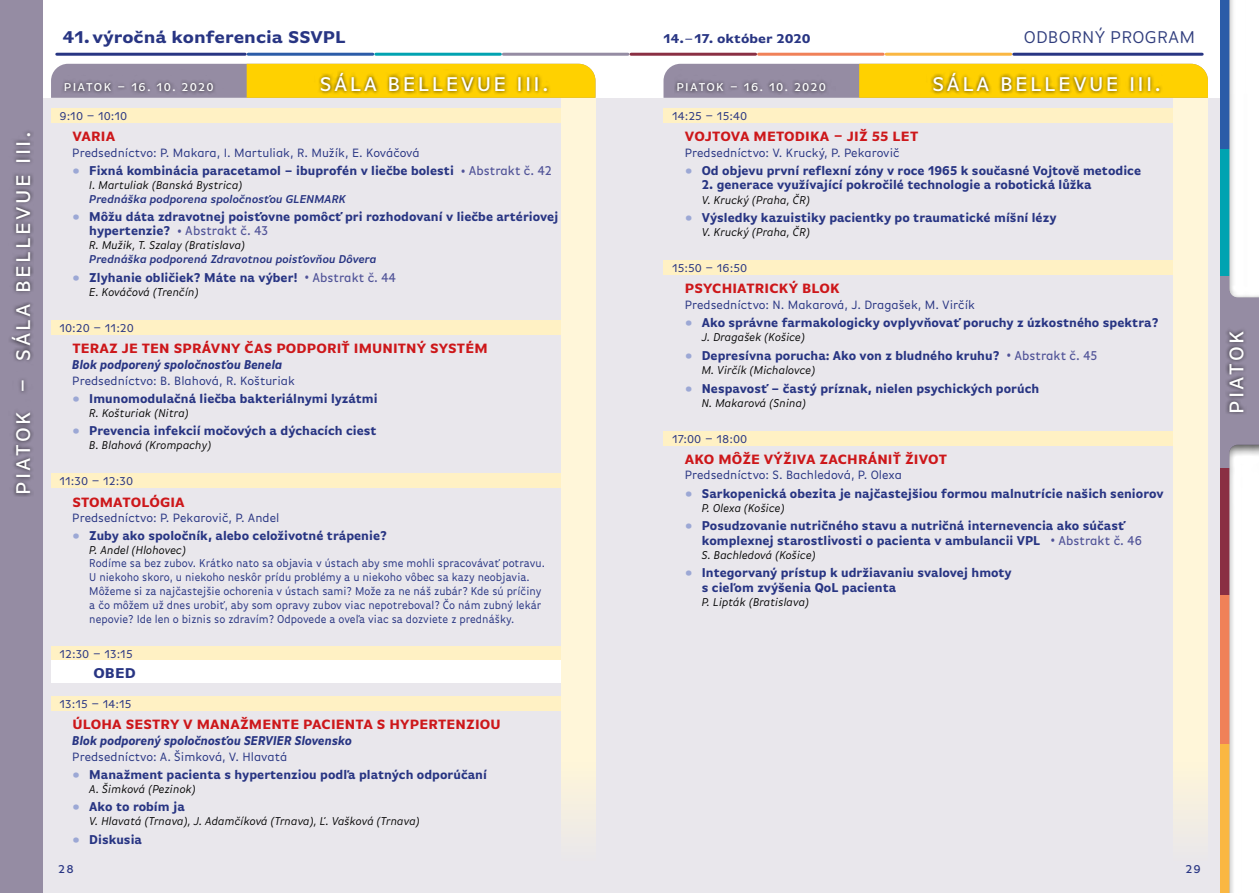
<style>
.page{position:relative;width:1259px;height:893px;background:#fff}
.page>*{position:absolute;margin:0;border:0;box-sizing:border-box;transform-origin:0 0}
.t1{font:500 21px "Basic Gothic Pro";letter-spacing:.11em;color:#fff}
.t2{font:700 18px "Basic Gothic Pro";color:#283583}
.t3{font:18px "Basic Gothic Pro";letter-spacing:.01em;color:#303d7d}
.t4{font:700 15px "Basic Gothic Pro";color:#283583}
.t5{font:700 14.25px "Basic Gothic Pro";letter-spacing:.01em;color:#cd171a}
.t6{font:700 13.5px/14.2px "Basic Gothic Pro";color:#283583;scale:.89 1}
.t7{font:italic 700 13.5px "Basic Gothic Pro";color:#283583;scale:.86 1}
.t8{font:700 13.5px "Basic Gothic Pro";color:#283583}
.t9{font:12.75px "Basic Gothic Pro";color:#283583;scale:.94 1}
.t10{font:12px/13.8px "Basic Gothic Pro";color:#283583;scale:.89 1}
.t11{font:italic 12px "Basic Gothic Pro";color:#000;scale:.95 1}
.t12{font:12px "Basic Gothic Pro";color:#283583}
.t13{font:italic 600 12px "Basic Gothic Pro";color:#283583;scale:.95 1}
.t14{font:500 12px "Basic Gothic Pro";letter-spacing:.1em;color:#fff}
.t15{font:500 12px "Basic Gothic Pro";color:#283583}
.s1{font-weight:400}
.s2{font-size:14.25px;color:#9ca8d5}
.s3{font-weight:500;font-size:10.5px;color:#505398}
.s4{font-weight:500;color:#505398}
</style>
<div class="page">
<div style="left:16px;top:98px;width:1226px;height:795px;background:#e9e7ec"></div>
<div style="left:0;top:0;width:43px;height:893px;background:#958ca3"></div>
<hr style="left:248px;top:53px;width:125px;height:3px;background:#2b5ca8">
<hr style="left:376px;top:53px;width:124px;height:3px;background:#00a3b1">
<hr style="left:503px;top:53px;width:125px;height:3px;background:#958ca3">
<hr style="left:631px;top:53px;width:124px;height:3px;background:#8a2f43">
<hr style="left:758px;top:53px;width:125px;height:3px;background:#f08158">
<hr style="left:886px;top:53px;width:124px;height:3px;background:#fab742">
<div style="left:1220px;top:276px;width:39px;height:192px;background:#958ca3"></div>
<div style="left:1214px;top:0;width:45px;height:298px;background:#000;opacity:.75"></div>
<div style="left:1214px;top:434px;width:45px;height:459px;background:#000;opacity:.75"></div>
<div style="left:1225px;top:328px;width:21px;height:87px;background:#000;opacity:.75"></div>
<hr style="left:57px;top:53px;width:188px;height:3px;background:#283583">
<hr style="left:1013px;top:53px;width:189px;height:3px;background:#283583">
<div style="left:51px;top:108px;width:510px;height:15px;background:#fff1c4"></div>
<div style="left:51px;top:320px;width:510px;height:14px;background:#fff1c4"></div>
<div style="left:51px;top:474px;width:510px;height:14px;background:#fff1c4"></div>
<div style="left:51px;top:646px;width:510px;height:14px;background:#fff1c4"></div>
<div style="left:51px;top:661px;width:510px;height:22px;background:#fff"></div>
<div style="left:51px;top:696px;width:510px;height:14px;background:#fff1c4"></div>
<div style="left:663px;top:108px;width:511px;height:15px;background:#fff1c4"></div>
<div style="left:663px;top:260px;width:511px;height:15px;background:#fff1c4"></div>
<div style="left:663px;top:431px;width:511px;height:14px;background:#fff1c4"></div>
<div style="left:561px;top:98px;width:34px;height:763px;background:#fff6d9"></div>
<div style="left:1174px;top:98px;width:34px;height:763px;background:#fff6d9"></div>
<svg style="left:51px;top:64px;width:544px;height:34px;background:#debc39"></svg>
<svg style="left:663px;top:64px;width:545px;height:34px;background:#debd3a"></svg>
<div style="left:61px;top:69px;width:489px;height:26px;background:#000;opacity:.75"></div>
<div style="left:674px;top:69px;width:489px;height:26px;background:#000;opacity:.75"></div>
<div style="left:8px;top:129px;width:25px;height:368px;background:#000;opacity:.75"></div>
<h1 class="t1" style="left:11px;top:495px;width:365px;rotate:-90deg">PIATOK – SÁLA BELLEVUE III.</h1>
<h2 class="t2" style="left:63px;top:26px;width:285px">41.výročná konferencia SSVPL</h2>
<p class="t8" style="left:663px;top:30px;width:148px">14.<span class="s1">–</span>17. október 2020</p>
<h2 class="t3" style="left:1023px;top:26px;width:173px">ODBORNÝ PROGRAM</h2>
<p class="t14" style="left:64px;top:80px;width:151px">PIATOK – 16. 10. 2020</p>
<h1 class="t1" style="left:320px;top:72px;width:230px">SÁLA BELLEVUE III.</h1>
<p class="t14" style="left:676px;top:80px;width:151px">PIATOK – 16. 10. 2020</p>
<h1 class="t1" style="left:932px;top:72px;width:230px">SÁLA BELLEVUE III.</h1>
<p class="t12" style="left:60px;top:109px;width:69px">9:10 – 10:10</p>
<p class="t5" style="left:72px;top:128px;width:44px">VARIA</p>
<p class="t9" style="left:72px;top:145px;width:371px">Predsedníctvo: P. Makara, I. Martuliak, R. Mužík, E. Kováčová</p>
<p class="t6" style="left:72px;top:163px;width:540px"><span class="s2">•</span> Fixná kombinácia paracetamol – ibuprofén v liečbe bolesti <span class="s3">•</span> <span class="s4">Abstrakt č. 42</span></p>
<p class="t11" style="left:89px;top:178px;width:163px">I. Martuliak (Banská Bystrica)</p>
<p class="t13" style="left:89px;top:192px;width:272px">Prednáška podporena spoločnosťou GLENMARK</p>
<p class="t6" style="left:89px;top:209px;width:528px;text-indent:-17px"><span class="s2">•</span> Môžu dáta zdravotnej poisťovne pomôcť pri rozhodovaní v liečbe artériovej hypertenzie? <span class="s3">•</span> <span class="s4">Abstrakt č. 43</span></p>
<p class="t11" style="left:89px;top:239px;width:166px">R. Mužik, T. Szalay (Bratislava)</p>
<p class="t13" style="left:89px;top:252px;width:304px">Prednáška podporená Zdravotnou poisťovňou Dôvera</p>
<p class="t6" style="left:72px;top:270px;width:365px"><span class="s2">•</span> Zlyhanie obličiek? Máte na výber! <span class="s3">•</span> <span class="s4">Abstrakt č. 44</span></p>
<p class="t11" style="left:89px;top:285px;width:117px">E. Kováčová (Trenčín)</p>
<p class="t12" style="left:60px;top:321px;width:76px">10:20 – 11:20</p>
<p class="t5" style="left:72px;top:340px;width:417px">TERAZ JE TEN SPRÁVNY ČAS PODPORIŤ IMUNITNÝ SYSTÉM</p>
<p class="t7" style="left:72px;top:357px;width:246px">Blok podporený spoločnosťou Benela</p>
<p class="t9" style="left:72px;top:373px;width:238px">Predsedníctvo: B. Blahová, R. Košturiak</p>
<p class="t6" style="left:72px;top:391px;width:345px"><span class="s2">•</span> Imunomodulačná liečba bakteriálnymi lyzátmi</p>
<p class="t11" style="left:89px;top:406px;width:106px">R. Košturiak (Nitra)</p>
<p class="t6" style="left:72px;top:423px;width:343px"><span class="s2">•</span> Prevencia infekcií močových a dýchacích ciest</p>
<p class="t11" style="left:89px;top:439px;width:130px">B. Blahová (Krompachy)</p>
<p class="t12" style="left:60px;top:474px;width:75px">11:30 – 12:30</p>
<p class="t5" style="left:72px;top:493px;width:114px">STOMATOLÓGIA</p>
<p class="t9" style="left:72px;top:510px;width:222px">Predsedníctvo: P. Pekarovič, P. Andel</p>
<p class="t6" style="left:72px;top:528px;width:355px"><span class="s2">•</span> Zuby ako spoločník, alebo celoživotné trápenie?</p>
<p class="t11" style="left:89px;top:543px;width:103px">P. Andel (Hlohovec)</p>
<p class="t10" style="left:89px;top:556px;width:513px">Rodíme sa bez zubov. Krátko nato sa objavia v ústach aby sme mohli spracovávať potravu.<br>U niekoho skoro, u niekoho neskôr prídu problémy a u niekoho vôbec sa kazy neobjavia.<br>Môžeme si za najčastejšie ochorenia v ústach sami? Može za ne náš zubár? Kde sú príčiny a čo môžem už dnes urobiť, aby som opravy zubov viac nepotreboval? Čo nám zubný lekár nepovie? Ide len o biznis so zdravím? Odpovede a oveľa viac sa dozviete z prednášky.</p>
<p class="t12" style="left:60px;top:647px;width:75px">12:30 – 13:15</p>
<p class="t4" style="left:94px;top:664px;width:44px">OBED</p>
<p class="t12" style="left:60px;top:697px;width:74px">13:15 – 14:15</p>
<p class="t5" style="left:72px;top:716px;width:430px">ÚLOHA SESTRY V MANAŽMENTE PACIENTA S HYPERTENZIOU</p>
<p class="t7" style="left:72px;top:733px;width:327px">Blok podporený spoločnosťou SERVIER Slovensko</p>
<p class="t9" style="left:72px;top:749px;width:230px">Predsedníctvo: A. Šimková, V. Hlavatá</p>
<p class="t6" style="left:72px;top:767px;width:467px"><span class="s2">•</span> Manažment pacienta s hypertenziou podľa platných odporúčaní</p>
<p class="t11" style="left:89px;top:782px;width:114px">A. Šimková (Pezinok)</p>
<p class="t6" style="left:72px;top:799px;width:128px"><span class="s2">•</span> Ako to robím ja</p>
<p class="t11" style="left:89px;top:814px;width:349px">V. Hlavatá (Trnava), J. Adamčíková (Trnava), Ľ. Vašková (Trnava)</p>
<p class="t6" style="left:72px;top:832px;width:80px"><span class="s2">•</span> Diskusia</p>
<p class="t12" style="left:672px;top:109px;width:76px">14:25 – 15:40</p>
<p class="t5" style="left:685px;top:128px;width:235px">VOJTOVA METODIKA – JIŽ 55 LET</p>
<p class="t9" style="left:685px;top:145px;width:230px">Predsedníctvo: V. Krucký, P. Pekarovič</p>
<p class="t6" style="left:685px;top:163px;width:514px"><span class="s2">•</span> Od objevu první reflexní zóny v roce 1965 k současné Vojtově metodice</p>
<p class="t6" style="left:702px;top:177px;width:440px">2. generace využívající pokročilé technologie a robotická lůžka</p>
<p class="t11" style="left:702px;top:193px;width:115px">V. Krucký (Praha, ČR)</p>
<p class="t6" style="left:685px;top:210px;width:419px"><span class="s2">•</span> Výsledky kazuistiky pacientky po traumatické míšní lézy</p>
<p class="t11" style="left:702px;top:226px;width:115px">V. Krucký (Praha, ČR)</p>
<p class="t12" style="left:672px;top:261px;width:77px">15:50 – 16:50</p>
<p class="t5" style="left:685px;top:280px;width:157px">PSYCHIATRICKÝ BLOK</p>
<p class="t9" style="left:685px;top:297px;width:310px">Predsedníctvo: N. Makarová, J. Dragašek, M. Virčík</p>
<p class="t6" style="left:685px;top:315px;width:534px"><span class="s2">•</span> Ako správne farmakologicky ovplyvňovať poruchy z úzkostného spektra?</p>
<p class="t11" style="left:702px;top:331px;width:110px">J. Dragašek (Košice)</p>
<p class="t6" style="left:685px;top:348px;width:465px"><span class="s2">•</span> Depresívna porucha: Ako von z bludného kruhu? <span class="s3">•</span> <span class="s4">Abstrakt č. 45</span></p>
<p class="t11" style="left:702px;top:363px;width:121px">M. Virčík (Michalovce)</p>
<p class="t6" style="left:685px;top:381px;width:400px"><span class="s2">•</span> Nespavosť – častý príznak, nielen psychických porúch</p>
<p class="t11" style="left:702px;top:396px;width:111px">N. Makarová (Snina)</p>
<p class="t12" style="left:672px;top:432px;width:77px">17:00 – 18:00</p>
<p class="t5" style="left:685px;top:451px;width:264px">AKO MÔŽE VÝŽIVA ZACHRÁNIŤ ŽIVOT</p>
<p class="t9" style="left:685px;top:468px;width:232px">Predsedníctvo: S. Bachledová, P. Olexa</p>
<p class="t6" style="left:685px;top:486px;width:539px"><span class="s2">•</span> Sarkopenická obezita je najčastejšiou formou malnutrície našich seniorov</p>
<p class="t11" style="left:702px;top:501px;width:89px">P. Olexa (Košice)</p>
<p class="t6" style="left:702px;top:519px;width:496px;text-indent:-17px"><span class="s2">•</span> Posudzovanie nutričného stavu a nutričná internevencia ako súčasť komplexnej starostlivosti o pacienta v ambulancii VPL <span class="s3">•</span> <span class="s4">Abstrakt č. 46</span></p>
<p class="t11" style="left:702px;top:548px;width:122px">S. Bachledová (Košice)</p>
<p class="t6" style="left:702px;top:566px;width:350px;text-indent:-17px"><span class="s2">•</span> Integorvaný prístup k udržiavaniu svalovej hmoty s cieľom zvýšenia QoL pacienta</p>
<p class="t11" style="left:702px;top:595px;width:114px">P. Lipták (Bratislava)</p>
<p class="t15" style="left:58px;top:863px;width:17px">28</p>
<p class="t15" style="left:1185px;top:863px;width:17px">29</p>
<h1 class="t1" style="left:1224px;top:414px;width:85px;rotate:-90deg">PIATOK</h1>
</div>
